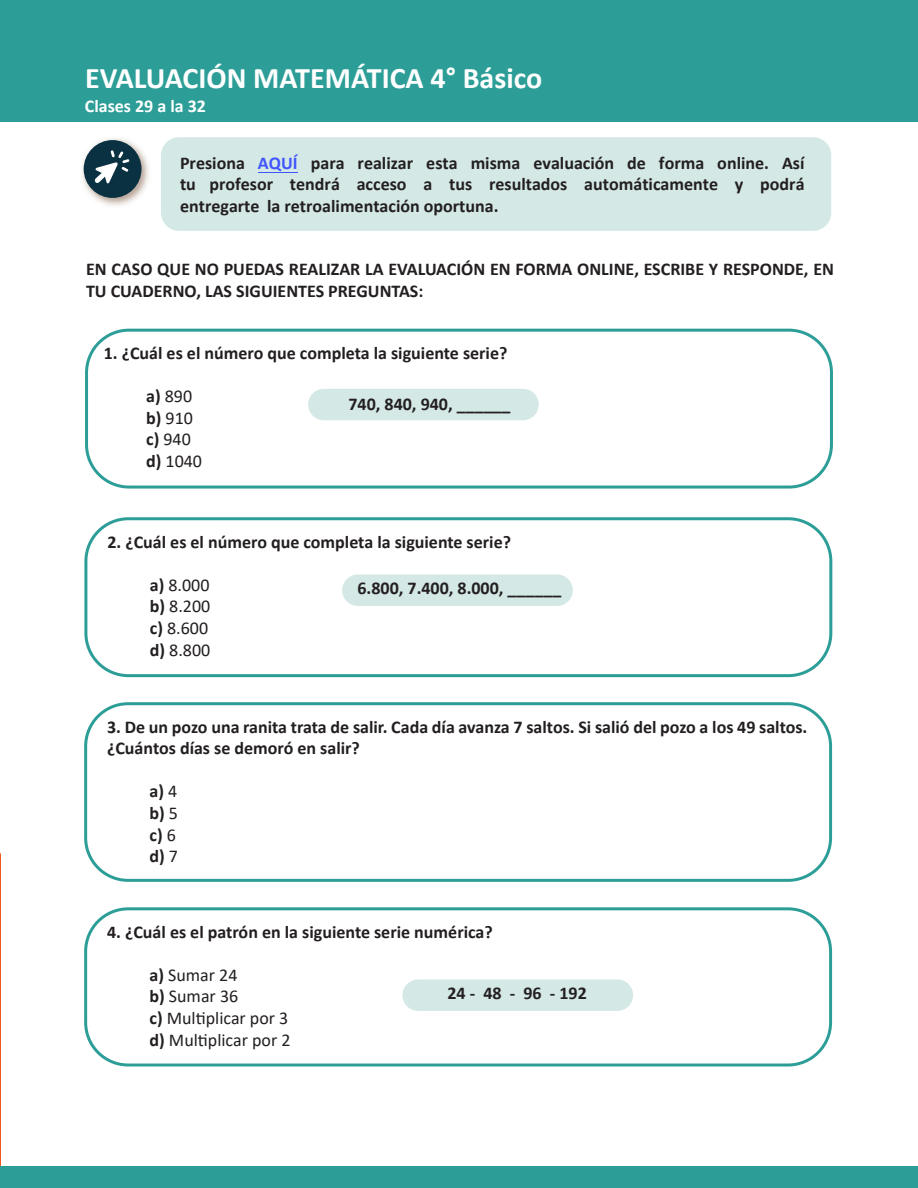
<style>
.page{position:relative;width:918px;height:1188px;background:#fff}
.page>*{position:absolute;margin:0;border:0;box-sizing:border-box;transform-origin:0 0}
.t1{font:700 30px "Calibri";color:#fff}
.t2{font:700 18px/21.6px "Calibri";color:#231f20}
.t3{font:18px "Calibri";color:#231f20}
.t4{font:700 18px "Calibri";color:#fff}
.s1{color:#4055ff}
.s2{font-weight:700}
.s3{font-weight:400}
</style>
<div class="page">
<svg style="left:0;top:888px;width:1px;height:279px"></svg>
<hr style="left:0;top:856px;width:1px;height:32px;background:#f15921">
<div style="left:402px;top:979px;width:231px;height:32px;background:#d4e8e6;border-radius:16px"></div>
<div style="left:342px;top:574px;width:231px;height:32px;background:#d4e8e6;border-radius:16px"></div>
<div style="left:308px;top:389px;width:231px;height:31px;background:#d4e8e6;border-radius:16px"></div>
<div style="left:85px;top:329px;width:748px;height:160px;border:3px solid #2c9e97;border-radius:43px"></div>
<div style="left:84px;top:517px;width:748px;height:160px;border:3px solid #2c9e97;border-radius:43px"></div>
<div style="left:84px;top:907px;width:748px;height:160px;border:3px solid #2c9e97;border-radius:43px"></div>
<div style="left:84px;top:702px;width:748px;height:180px;border:3px solid #2c9e97;border-radius:43px"></div>
<div style="left:161px;top:137px;width:670px;height:94px;background:#d4e8e6;border-radius:18px"></div>
<img style="left:82px;top:138px;width:67px;height:68px">
<div style="left:84px;top:140px;width:58px;height:58px;background:#0a3141;border-radius:50%"></div>
<svg style="left:95px;top:150px;width:34px;height:33px"></svg>
<div style="left:0;top:0;width:918px;height:122px;background:#2c9e97"></div>
<div style="left:0;top:1167px;width:918px;height:21px;background:#2c9e97"></div>
<hr style="left:258px;top:172px;width:40px;height:1px;background:#4055ff">
<p class="t1" style="left:85px;top:57px;width:459px">EVALUACIÓN MATEMÁTICA 4° Básico</p>
<p class="t4" style="left:85px;top:93px;width:123px">Clases 29 a la 32</p>
<p class="t2" style="left:180px;top:152px;width:626px;text-align:justify">Presiona <span class="s1">AQUÍ</span> para realizar esta misma evaluación de forma online. Así tu profesor tendrá acceso a tus resultados automáticamente y podrá entregarte la retroalimentación oportuna.</p>
<p class="t2" style="left:86px;top:258px;width:749px">EN CASO QUE NO PUEDAS REALIZAR LA EVALUACIÓN EN FORMA ONLINE, ESCRIBE Y RESPONDE, EN<br>TU CUADERNO, LAS SIGUIENTES PREGUNTAS:</p>
<p class="t2" style="left:104px;top:342px;width:405px">1. ¿Cuál es el número que completa la siguiente serie?</p>
<p class="t3" style="left:146px;top:384px;width:47px"><span class="s2">a)</span> 890</p>
<p class="t3" style="left:146px;top:405px;width:48px"><span class="s2">b)</span> 910</p>
<p class="t3" style="left:146px;top:427px;width:46px"><span class="s2">c)</span> 940</p>
<p class="t3" style="left:146px;top:449px;width:57px"><span class="s2">d)</span> 1040</p>
<p class="t2" style="left:349px;top:392px;width:164px">740, 840, 940, ______</p>
<p class="t2" style="left:107px;top:531px;width:405px">2. ¿Cuál es el número que completa la siguiente serie?</p>
<p class="t3" style="left:150px;top:572px;width:61px"><span class="s2">a)</span> 8.000</p>
<p class="t3" style="left:150px;top:594px;width:62px"><span class="s2">b)</span> 8.200</p>
<p class="t3" style="left:150px;top:616px;width:60px"><span class="s2">c)</span> 8.600</p>
<p class="t3" style="left:150px;top:637px;width:62px"><span class="s2">d)</span> 8.800</p>
<p class="t2" style="left:358px;top:577px;width:205px">6.800, 7.400, 8.000, ______</p>
<p class="t2" style="left:107px;top:716px;width:702px">3. De un pozo una ranita trata de salir. Cada día avanza 7 saltos. Si salió del pozo a los 49 saltos. ¿Cuántos días se demoró en salir?</p>
<p class="t2" style="left:150px;top:780px;width:29px">a) <span class="s3">4</span></p>
<p class="t2" style="left:150px;top:802px;width:30px">b) <span class="s3">5</span></p>
<p class="t2" style="left:150px;top:824px;width:28px">c) <span class="s3">6</span></p>
<p class="t2" style="left:150px;top:845px;width:30px">d) <span class="s3">7</span></p>
<p class="t2" style="left:107px;top:921px;width:387px">4. ¿Cuál es el patrón en la siguiente serie numérica?</p>
<p class="t3" style="left:150px;top:962px;width:89px"><span class="s2">a)</span> Sumar 24</p>
<p class="t3" style="left:150px;top:984px;width:90px"><span class="s2">b)</span> Sumar 36</p>
<p class="t3" style="left:150px;top:1006px;width:140px"><span class="s2">c)</span> Multiplicar por 3</p>
<p class="t3" style="left:150px;top:1027px;width:142px"><span class="s2">d)</span> Multiplicar por 2</p>
<p class="t2" style="left:448px;top:982px;width:141px">24 - 48 - 96 - 192</p>
</div>
